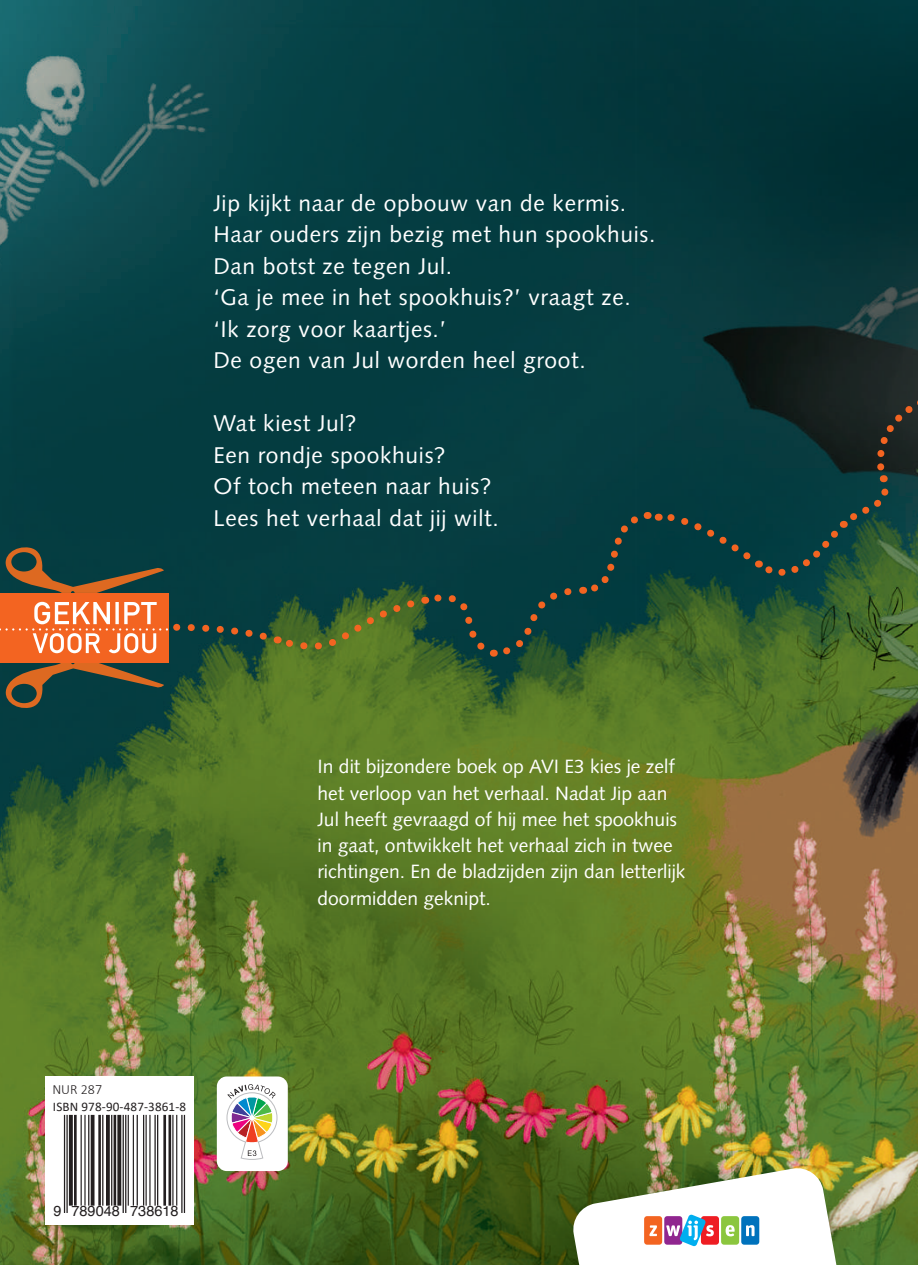
<style>
.page{position:relative;width:918px;height:1265px;background:#fff}
.page>*{position:absolute;margin:0;border:0;box-sizing:border-box;transform-origin:0 0}
.t1{font:22.75px/31.5px "Syntax LT Std";letter-spacing:.03em;color:#fff}
.t2{font:19.25px/26.2px "Syntax LT Std";color:#fff}
.t3{font:14.53px "Helvetica";color:#231f20}
.t4{font:300 14px "Calibri";color:#231f20}
.t5{font:13.12px "Calibri";letter-spacing:.01em;color:#231f20}
</style>
<div class="page">
<img style="left:0;top:0;width:918px;height:1265px">
<svg style="left:917px;top:646px;width:1px;height:19px"></svg>
<svg style="left:658px;top:383px;width:260px;height:201px;background:#123a37"></svg>
<div style="left:217px;top:1076px;width:71px;height:95px;background:#fff;border-radius:10px"></div>
<svg style="left:227px;top:1084px;width:50px;height:76px"></svg>
<div style="left:45px;top:1076px;width:149px;height:149px;background:#fff"></div>
<svg style="left:63px;top:1115px;width:123px;height:98px"></svg>
<hr style="left:184px;top:1115px;width:1px;height:98px;background:#231f20">
<hr style="left:181px;top:1115px;width:1px;height:98px;background:#231f20">
<hr style="left:176px;top:1115px;width:1px;height:91px;background:#231f20">
<hr style="left:172px;top:1115px;width:1px;height:91px;background:#231f20">
<hr style="left:168px;top:1115px;width:3px;height:91px;background:#231f20">
<hr style="left:163px;top:1115px;width:3px;height:91px;background:#231f20">
<hr style="left:157px;top:1115px;width:1px;height:91px;background:#231f20">
<hr style="left:154px;top:1115px;width:2px;height:91px;background:#231f20">
<hr style="left:149px;top:1115px;width:2px;height:91px;background:#231f20">
<hr style="left:145px;top:1115px;width:2px;height:91px;background:#231f20">
<hr style="left:143px;top:1115px;width:1px;height:91px;background:#231f20">
<hr style="left:137px;top:1115px;width:1px;height:91px;background:#231f20">
<hr style="left:133px;top:1115px;width:1px;height:91px;background:#231f20">
<hr style="left:128px;top:1115px;width:1px;height:91px;background:#231f20">
<hr style="left:125px;top:1115px;width:1px;height:98px;background:#231f20">
<hr style="left:123px;top:1115px;width:1px;height:98px;background:#231f20">
<svg style="left:117px;top:1115px;width:4px;height:91px"></svg>
<hr style="left:114px;top:1115px;width:2px;height:91px;background:#231f20">
<hr style="left:111px;top:1115px;width:1px;height:91px;background:#231f20">
<svg style="left:106px;top:1115px;width:4px;height:91px"></svg>
<hr style="left:102px;top:1115px;width:1px;height:91px;background:#231f20">
<hr style="left:98px;top:1115px;width:3px;height:91px;background:#231f20">
<hr style="left:91px;top:1115px;width:3px;height:91px;background:#231f20">
<hr style="left:88px;top:1115px;width:1px;height:91px;background:#231f20">
<hr style="left:84px;top:1115px;width:2px;height:91px;background:#231f20">
<hr style="left:81px;top:1115px;width:1px;height:91px;background:#231f20">
<hr style="left:74px;top:1115px;width:3px;height:91px;background:#231f20">
<svg style="left:69px;top:1115px;width:4px;height:91px"></svg>
<hr style="left:66px;top:1115px;width:2px;height:98px;background:#231f20">
<hr style="left:64px;top:1115px;width:1px;height:98px;background:#231f20">
<svg style="left:571px;top:1166px;width:287px;height:99px"></svg>
<svg style="left:0;top:510px;width:648px;height:200px;background:#375239"></svg>
<p class="t1" style="left:213px;top:187px;width:443px">Jip kijkt naar de opbouw van de kermis.<br>Haar ouders zijn bezig met hun spookhuis.<br>Dan botst ze tegen Jul.<br>‘Ga je mee in het spookhuis?’ vraagt ze. ‘Ik zorg voor kaartjes.’<br>De ogen van Jul worden heel groot.</p>
<p class="t1" style="left:213px;top:408px;width:287px">Wat kiest Jul?<br>Een rondje spookhuis?<br>Of toch meteen naar huis?<br>Lees het verhaal dat jij wilt.</p>
<p class="t4" style="left:52px;top:1081px;width:51px">NUR 287</p>
<p class="t5" style="left:53px;top:1098px;width:135px">ISBN 978-90-487-3861-8</p>
<p class="t3" style="left:53px;top:1200px;width:127px">9 789048 738618</p>
<p class="t2" style="left:317px;top:754px;width:369px">In dit bijzondere boek op AVI E3 kies je zelf het verloop van het verhaal. Nadat Jip aan Jul heeft gevraagd of hij mee het spookhuis in gaat, ontwikkelt het verhaal zich in twee richtingen. En de bladzijden zijn dan letterlijk doormidden geknipt.</p>
</div>
